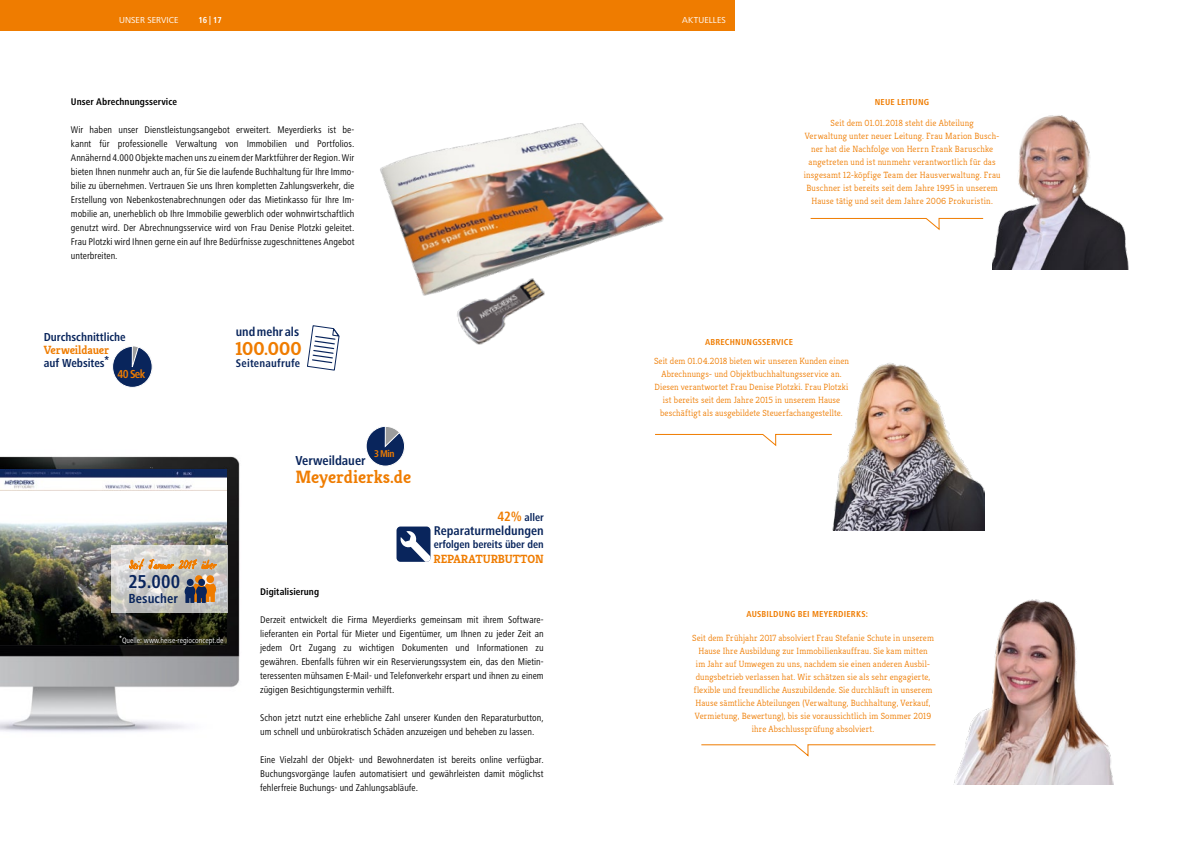
<style>
.page{position:relative;width:1191px;height:842px;background:#fff}
.page>*{position:absolute;margin:0;border:0;box-sizing:border-box;transform-origin:0 0}
.t1{font:700 condensed 19.3px "Frutiger Next LT";color:#09255c}
.t2{font:700 19px "Kreon";color:#ef7c00}
.t3{font:700 17.9px "Kreon";color:#ef7c00}
.t4{font:700 condensed 13.6px "Frutiger Next LT";color:#09255c}
.t5{font:700 condensed 13.4px "Frutiger Next LT";color:#09255c}
.t6{font:700 condensed 13.1px "Frutiger Next LT";color:#09255c}
.t7{font:700 condensed 12.9px "Frutiger Next LT";color:#09255c}
.t8{font:700 condensed 12px "Frutiger Next LT";letter-spacing:-.005em;color:#09255c}
.t9{font:700 condensed 12px "Frutiger Next LT";color:#ef7c00}
.t10{font:700 11.9px "Kreon";letter-spacing:-.01em;color:#ef7c00}
.t11{font:700 condensed 11.5px "Frutiger Next LT";color:#09255c}
.t12{font:700 condensed 11.1px "Frutiger Next LT";color:#09255c}
.t13{font:700 condensed 10.2px "Frutiger Next LT";color:#ef7c00}
.t14{font:condensed 10px/14px "Frutiger Next LT";letter-spacing:.005em;color:#000;text-align:justify}
.t15{font:700 condensed 10px "Frutiger Next LT";color:#000}
.t16{font:300 9px/13px "Kreon";letter-spacing:.015em;color:#ef7c00;text-align:center}
.t17{font:700 condensed 9px "Frutiger Next LT";letter-spacing:.025em;color:#ef7c00}
.t18{font:9px "Frutiger Next LT";letter-spacing:.01em;color:#fff}
.t19{font:700 condensed 9px "Frutiger Next LT";color:#fff}
.t20{font:condensed 8px "Frutiger Next LT";color:#fff}
.s1{font-size:14px;color:#ef7c00}
</style>
<div class="page">
<div style="left:0;top:0;width:255px;height:31px;background:#ef7c00"></div>
<svg style="left:366px;top:426px;width:39px;height:40px"></svg>
<svg style="left:112px;top:346px;width:41px;height:42px"></svg>
<div style="left:396px;top:526px;width:34px;height:36px;background:#09255c;border-radius:4px"></div>
<svg style="left:400px;top:531px;width:30px;height:31px"></svg>
<img style="left:0;top:456px;width:240px;height:276px">
<img style="left:0;top:470px;width:227px;height:175px">
<img style="left:0;top:491px;width:227px;height:153px">
<div style="left:118px;top:634px;width:107px;height:11px;background:#000;opacity:.5"></div>
<svg style="left:111px;top:545px;width:116px;height:68px;background:#cdccc9"></svg>
<svg style="left:195px;top:575px;width:8px;height:8px"></svg>
<div style="left:187px;top:579px;width:7px;height:7px;background:#09255c;border-radius:50%"></div>
<div style="left:206px;top:575px;width:8px;height:8px;background:#ef7c00;border-radius:50%"></div>
<svg style="left:185px;top:583px;width:31px;height:20px"></svg>
<div style="left:198px;top:579px;width:7px;height:7px;background:#09255c;border-radius:50%"></div>
<div style="left:125px;top:554px;width:96px;height:20px;background:#fff;opacity:.75"></div>
<svg style="left:130px;top:559px;width:43px;height:10px"></svg>
<svg style="left:179px;top:559px;width:37px;height:10px"></svg>
<img style="left:380px;top:123px;width:284px;height:173px">
<div style="left:250px;top:0;width:484px;height:31px;background:#ef7c00"></div>
<img style="left:954px;top:599px;width:159px;height:185px">
<svg style="left:701px;top:744px;width:235px;height:13px"></svg>
<svg style="left:655px;top:434px;width:166px;height:12px"></svg>
<img style="left:821px;top:363px;width:163px;height:168px">
<svg style="left:810px;top:218px;width:173px;height:12px"></svg>
<img style="left:992px;top:115px;width:137px;height:155px">
<img style="left:435px;top:262px;width:137px;height:83px">
<svg style="left:307px;top:325px;width:33px;height:46px"></svg>
<p class="t19" style="left:198px;top:15px;width:25px">16 | 17</p>
<p class="t18" style="left:119px;top:15px;width:61px">U NSER SERVICE</p>
<p class="t18" style="left:682px;top:15px;width:45px">AKTUELLES</p>
<p class="t15" style="left:71px;top:96px;width:108px">Unser Abrechnungsservice</p>
<p class="t17" style="left:874px;top:97px;width:6px">NEUE</p>
<p class="t17" style="left:897px;top:97px;width:6px">LEITUNG</p>
<p class="t14" style="left:71px;top:123px;width:285px">Wir haben unser Dienstleistungsangebot erweitert. Meyerdierks ist be&shy;kannt für professionelle Verwaltung von Immobilien und Portfolios.<br>Annähernd 4.000 Objekte machen uns zu einem der Marktführer der Region. Wir bieten Ihnen nunmehr auch an, für Sie die laufende Buchhaltung für Ihre Immo&shy;bilie zu übernehmen. Vertrauen Sie uns Ihren kompletten Zahlungsverkehr, die Erstellung von Nebenkostenabrechnungen oder das Mietinkasso für Ihre Im&shy;mobilie an, unerheblich ob Ihre Immobilie gewerblich oder wohnwirtschaftlich genutzt wird. Der Abrechnungsservice wird von Frau Denise Plotzki geleitet.<br>Frau Plotzki wird Ihnen gerne ein auf Ihre Bedürfnisse zugeschnittenes Angebot unterbreiten.</p>
<p class="t16" style="left:803px;top:117px;width:198px">Seit dem 01.01.2018 steht die Abteilung<br>Verwaltung unter neuer Leitung. Frau Marion Busch&shy;ner hat die Nachfolge von Herrn Frank Baruschke angetreten und ist nunmehr verantwortlich für das insgesamt 12-köpfige Team der Hausverwaltung. Frau Buschner ist bereits seit dem Jahre 1995 in unserem Hause tätig und seit dem Jahre 2006 Prokuristin.</p>
<p class="t8" style="left:44px;top:330px;width:84px">Durchschnittliche</p>
<p class="t10" style="left:44px;top:342px;width:67px">Verweildauer</p>
<p class="t8" style="left:44px;top:356px;width:67px">auf Websites*</p>
<p class="t9" style="left:117px;top:368px;width:29px">40 Sek</p>
<p class="t7" style="left:236px;top:324px;width:65px">undmehr als</p>
<p class="t11" style="left:236px;top:357px;width:66px">Seitenaufrufe</p>
<h2 class="t2" style="left:236px;top:337px;width:67px">100.000</h2>
<h1 class="t1" style="left:128px;top:571px;width:53px">25.000</h1>
<h3 class="t4" style="left:128px;top:591px;width:51px">Besucher</h3>
<p class="t20" style="left:119px;top:636px;width:106px">*Quelle: www.heise-regioconcept.de</p>
<p class="t13" style="left:374px;top:447px;width:22px">3 Min</p>
<h3 class="t5" style="left:295px;top:453px;width:72px">Verweildauer</h3>
<h3 class="t3" style="left:295px;top:465px;width:117px">Meyerdierks.de</h3>
<p class="t12" style="left:497px;top:511px;width:48px"><span class="s1">42%</span> aller</p>
<h3 class="t6" style="left:434px;top:524px;width:111px">Reparaturmeldungen</h3>
<p class="t12" style="left:434px;top:538px;width:111px">erfolgen bereits über den</p>
<p class="t10" style="left:433px;top:552px;width:112px">REPARATURBUTTON</p>
<p class="t15" style="left:260px;top:586px;width:61px">Digitalisierung</p>
<p class="t14" style="left:260px;top:613px;width:285px">Derzeit entwickelt die Firma Meyerdierks gemeinsam mit ihrem Software&shy;lieferanten ein Portal für Mieter und Eigentümer, um Ihnen zu jeder Zeit an jedem Ort Zugang zu wichtigen Dokumenten und Informationen zu gewähren. Ebenfalls führen wir ein Reservierungssystem ein, das den Mietin&shy;teressenten mühsamen E-Mail- und Telefonverkehr erspart und ihnen zu einem zügigen Besichtigungstermin verhilft.</p>
<p class="t14" style="left:260px;top:711px;width:285px">Schon jetzt nutzt eine erhebliche Zahl unserer Kunden den Reparaturbutton, um schnell und unbürokratisch Schäden anzuzeigen und beheben zu lassen.</p>
<p class="t14" style="left:260px;top:753px;width:285px">Eine Vielzahl der Objekt- und Bewohnerdaten ist bereits online verfügbar.<br>Buchungsvorgänge laufen automatisiert und gewährleisten damit möglichst fehlerfreie Buchungs- und Zahlungsabläufe.</p>
<p class="t17" style="left:705px;top:337px;width:89px">Abrechnungsservice</p>
<p class="t16" style="left:654px;top:355px;width:196px">Seit dem 01.04.2018 bieten wir unseren Kunden einen Abrechnungs- und Objektbuchhaltungsservice an.<br>Diesen verantwortet Frau Denise Plotzki. Frau Plotzki ist bereits seit dem Jahre 2015 in unserem Hause beschäftigt als ausgebildete Steuerfachangestellte.</p>
<p class="t17" style="left:746px;top:609px;width:123px">Ausbildung bei Meyerdierks:</p>
<p class="t16" style="left:692px;top:632px;width:243px">Seit dem Frühjahr 2017 absolviert Frau Stefanie Schute in unserem Hause Ihre Ausbildung zur Immobilienkauffrau. Sie kam mitten<br>im Jahr auf Umwegen zu uns, nachdem sie einen anderen Ausbil&shy;dungsbetrieb verlassen hat. Wir schätzen sie als sehr engagierte, flexible und freundliche Auszubildende. Sie durchläuft in unserem Hause sämtliche Abteilungen (Verwaltung, Buchhaltung, Verkauf, Vermietung, Bewertung), bis sie voraussichtlich im Sommer 2019 ihre Abschlussprüfung absolviert.</p>
</div>
